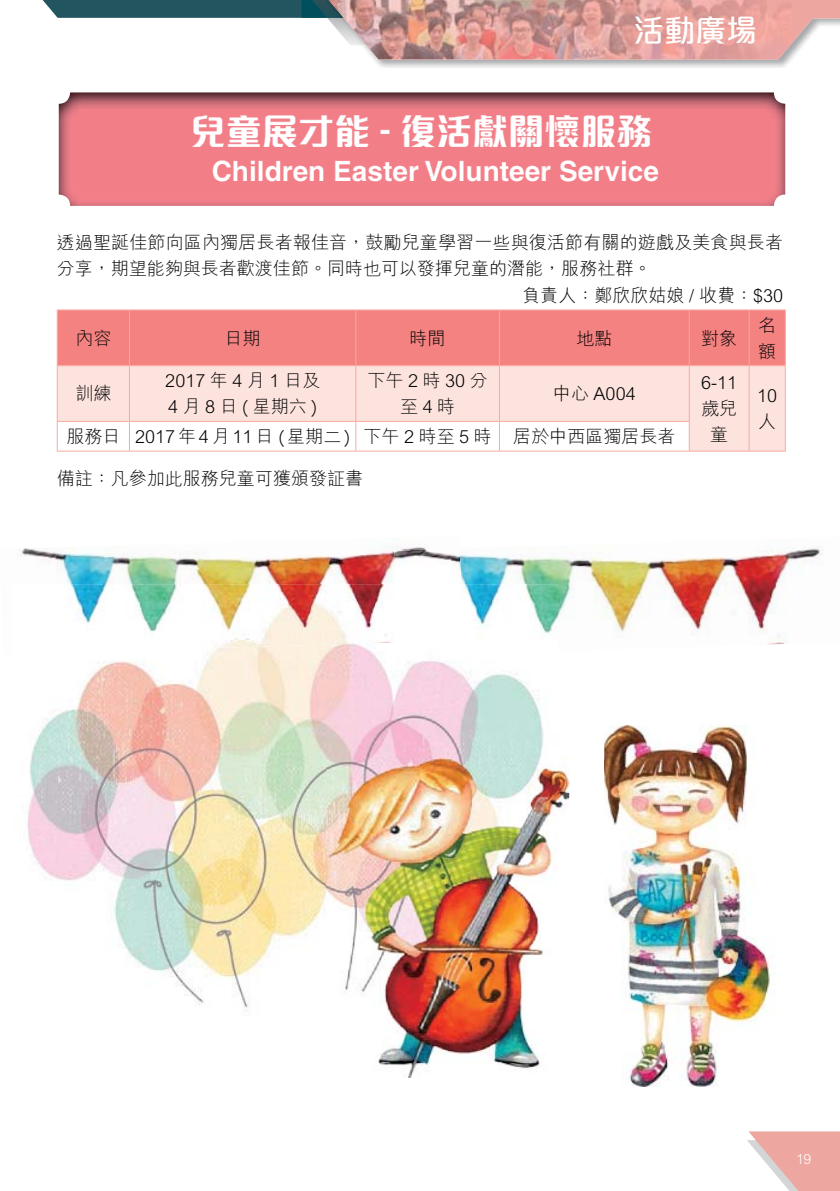
<style>
.page{position:relative;width:840px;height:1191px;background:#fff}
.page>*{position:absolute;margin:0;border:0;box-sizing:border-box;transform-origin:0 0}
.t1{font:36px "M Elle HK Xbold E Ten B5 H";color:#fff}
.t2{font:31px "M Elle HK Medium E Ten B5 H";color:#fff}
.t3{font:700 28px "Helvetica CE";color:#fff}
.t4{font:18px/26px "M Hei HK Light E Ten B5 H";color:#000102}
.t5{font:18px/26px "M Hei HK Light E Ten B5 H";letter-spacing:.25em;color:#000102}
.t6{font:14px "M Hei HK Light E Ten B5 H";color:#fff}
</style>
<div class="page">
<img style="left:27px;top:654px;width:515px;height:357px">
<img style="left:462px;top:547px;width:360px;height:98px">
<img style="left:396px;top:584px;width:161px;height:72px">
<img style="left:21px;top:547px;width:439px;height:107px">
<img style="left:21px;top:584px;width:375px;height:70px">
<img style="left:394px;top:548px;width:68px;height:94px">
<div style="left:58px;top:310px;width:726px;height:55px;background:#f48280"></div>
<div style="left:58px;top:366px;width:726px;height:84px;background:#fde3dd"></div>
<hr style="left:57px;top:309px;width:72px;height:1px;background:#f8a9a2">
<hr style="left:57px;top:310px;width:1px;height:55px;background:#f8a9a2">
<hr style="left:129px;top:309px;width:226px;height:1px;background:#f8a9a2">
<hr style="left:129px;top:310px;width:1px;height:55px;background:#f8a9a2">
<hr style="left:355px;top:309px;width:144px;height:1px;background:#f8a9a2">
<hr style="left:355px;top:310px;width:1px;height:55px;background:#f8a9a2">
<hr style="left:499px;top:309px;width:190px;height:1px;background:#f8a9a2">
<hr style="left:498px;top:310px;width:1px;height:55px;background:#f8a9a2">
<hr style="left:689px;top:309px;width:59px;height:1px;background:#f8a9a2">
<hr style="left:688px;top:310px;width:1px;height:55px;background:#f8a9a2">
<hr style="left:748px;top:309px;width:37px;height:1px;background:#f8a9a2">
<hr style="left:748px;top:310px;width:1px;height:55px;background:#f8a9a2">
<hr style="left:784px;top:310px;width:1px;height:55px;background:#f8a9a2">
<hr style="left:57px;top:365px;width:72px;height:1px;background:#f8a9a2">
<hr style="left:57px;top:366px;width:1px;height:55px;background:#f8a9a2">
<hr style="left:129px;top:365px;width:226px;height:1px;background:#f8a9a2">
<hr style="left:129px;top:366px;width:1px;height:55px;background:#f8a9a2">
<hr style="left:355px;top:365px;width:144px;height:1px;background:#f8a9a2">
<hr style="left:355px;top:366px;width:1px;height:55px;background:#f8a9a2">
<hr style="left:499px;top:365px;width:190px;height:1px;background:#f8a9a2">
<hr style="left:498px;top:366px;width:1px;height:55px;background:#f8a9a2">
<hr style="left:689px;top:365px;width:59px;height:1px;background:#f8a9a2">
<hr style="left:688px;top:366px;width:1px;height:55px;background:#f8a9a2">
<hr style="left:748px;top:365px;width:37px;height:1px;background:#f8a9a2">
<hr style="left:748px;top:366px;width:1px;height:55px;background:#f8a9a2">
<hr style="left:784px;top:366px;width:1px;height:55px;background:#f8a9a2">
<svg style="left:57px;top:422px;width:632px;height:28px"></svg>
<svg style="left:748px;top:421px;width:1px;height:29px"></svg>
<svg style="left:784px;top:421px;width:1px;height:29px"></svg>
<hr style="left:689px;top:450px;width:59px;height:1px;background:#f8a9a2">
<hr style="left:748px;top:450px;width:37px;height:1px;background:#f8a9a2">
<hr style="left:57px;top:421px;width:72px;height:1px;background:#f8a9a2">
<hr style="left:129px;top:421px;width:370px;height:1px;background:#f8a9a2">
<hr style="left:499px;top:421px;width:190px;height:1px;background:#f8a9a2">
<hr style="left:57px;top:450px;width:72px;height:1px;background:#f8a9a2">
<hr style="left:129px;top:450px;width:370px;height:1px;background:#f8a9a2">
<hr style="left:499px;top:450px;width:190px;height:1px;background:#f8a9a2">
<img style="left:59px;top:92px;width:725px;height:114px">
<div style="left:368px;top:115px;width:283px;height:32px;background:#f27e88"></div>
<div style="left:192px;top:115px;width:176px;height:32px;background:#f27e88"></div>
<div style="left:480px;top:161px;width:177px;height:21px;background:#f27e88"></div>
<div style="left:213px;top:161px;width:267px;height:21px;background:#f27e88"></div>
<img style="left:378px;top:758px;width:191px;height:319px">
<img style="left:326px;top:718px;width:231px;height:309px">
<img style="left:604px;top:726px;width:167px;height:360px">
<svg style="left:747px;top:1131px;width:92px;height:60px"></svg>
<svg style="left:42px;top:0;width:797px;height:60px"></svg>
<img style="left:328px;top:0;width:463px;height:60px">
<h2 class="t2" style="left:632px;top:18px;width:125px">活動廣場</h2>
<h1 class="t1" style="left:190px;top:118px;width:463px">兒童展才能 - 復活獻關懷服務</h1>
<h3 class="t3" style="left:211px;top:155px;width:448px">Children Easter Volunteer Service</h3>
<p class="t4" style="left:57px;top:232px;width:727px">透過聖誕佳節向區內獨居長者報佳音，鼓勵兒童學習一些與復活節有關的遊戲及美食與長者</p>
<p class="t4" style="left:57px;top:258px;width:595px">分享，期望能夠與長者歡渡佳節。同時也可以發揮兒童的潛能，服務社群。</p>
<p class="t4" style="left:522px;top:284px;width:262px">負責人：鄭欣欣姑娘 / 收費：$30</p>
<p class="t4" style="left:75px;top:327px;width:37px">內容</p>
<p class="t4" style="left:224px;top:327px;width:37px">日期</p>
<p class="t4" style="left:409px;top:327px;width:37px">時間</p>
<p class="t4" style="left:576px;top:327px;width:37px">地點</p>
<p class="t4" style="left:700px;top:327px;width:37px">對象</p>
<p class="t4" style="left:757px;top:314px;width:19px">名額</p>
<p class="t5" style="left:165px;top:370px;width:156px">2017年4月1日及<br>4月8日(星期六)</p>
<p class="t5" style="left:367px;top:370px;width:122px;text-align:center">下午2時30分至4時</p>
<p class="t4" style="left:552px;top:383px;width:84px">中心 A004</p>
<p class="t4" style="left:700px;top:372px;width:38px;text-align:center">6-11歲兒童</p>
<p class="t4" style="left:75px;top:383px;width:37px">訓練</p>
<p class="t4" style="left:66px;top:426px;width:610px">服務日 2017 年 4 月 11 日 ( 星期二 ) 下午 2 時至 5 時 居於中西區獨居長者</p>
<p class="t4" style="left:57px;top:467px;width:308px">備註：凡參加此服務兒童可獲頒發証書</p>
<p class="t4" style="left:756px;top:385px;width:22px">10人</p>
<p class="t6" style="left:795px;top:1154px;width:17px">19</p>
</div>
